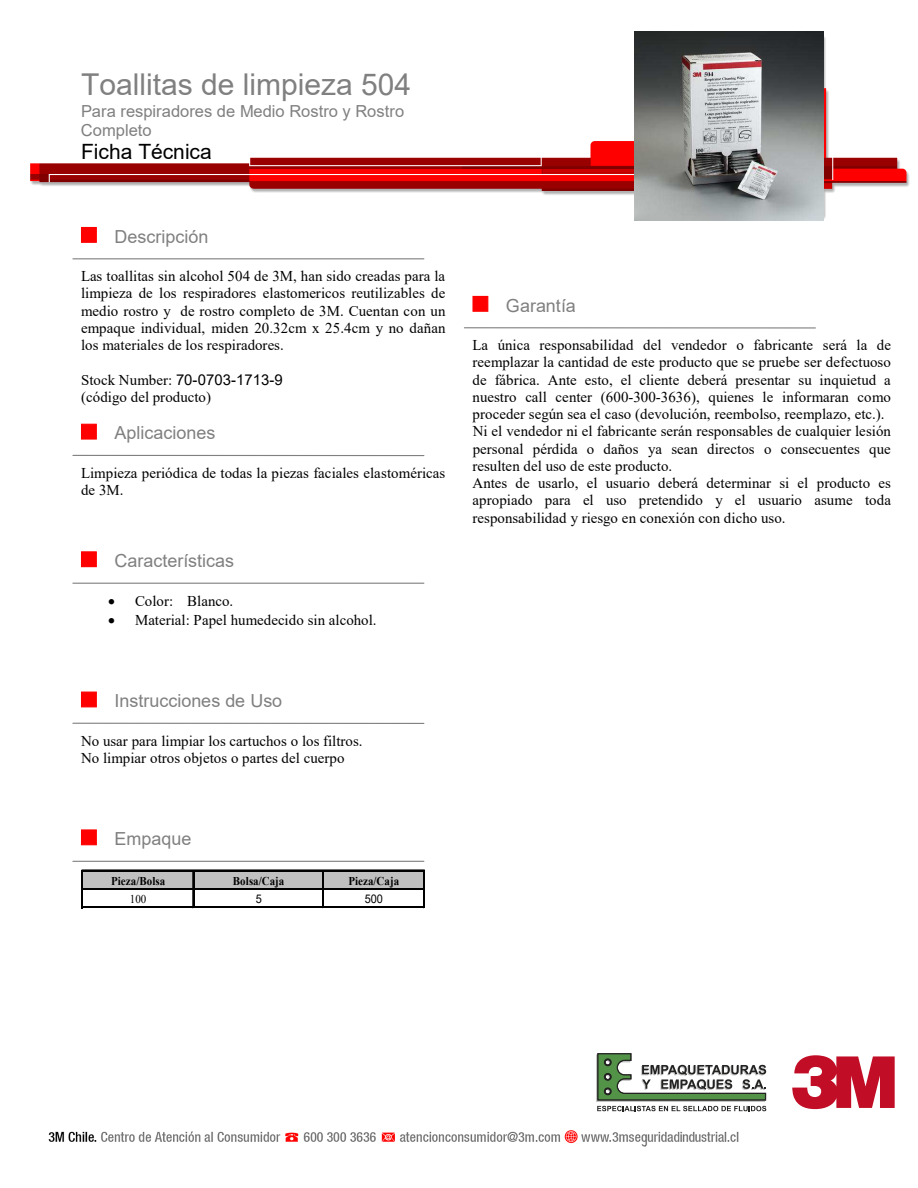
<style>
.page{position:relative;width:918px;height:1188px;background:#fff}
.page>*{position:absolute;margin:0;border:0;box-sizing:border-box;transform-origin:0 0}
.t1{font:30px "Arial";color:#808080}
.t2{font:21px "Arial";color:#000}
.t3{font:18px "Arial";color:#808080}
.t4{font:16.5px/18.9px "Arial";color:#808080}
.t5{font:15px/17.2px "Times New Roman";color:#000}
.t6{font:15px "Arial";color:#000}
.t7{font:700 12px "Times New Roman";letter-spacing:.005em;color:#000;scale:.92 1}
.t8{font:12px "Arial";color:#000;scale:.92 1}
.t9{font:12px "Times New Roman";color:#000;scale:.92 1}
.s1{font-family:"Times New Roman"}
</style>
<div class="page">
<img style="left:30px;top:36px;width:880px;height:1111px">
<div style="left:3px;top:259px;width:911px;height:129px;background:#fff"></div>
<div style="left:3px;top:388px;width:911px;height:129px;background:#fff"></div>
<div style="left:3px;top:517px;width:911px;height:129px;background:#fff"></div>
<div style="left:3px;top:646px;width:911px;height:129px;background:#fff"></div>
<div style="left:3px;top:776px;width:911px;height:129px;background:#fff"></div>
<div style="left:3px;top:905px;width:911px;height:129px;background:#fff"></div>
<div style="left:82px;top:871px;width:342px;height:18px;background:#c0c0c0"></div>
<hr style="left:81px;top:870px;width:1px;height:38px;background:#000">
<hr style="left:193px;top:871px;width:1px;height:37px;background:#000">
<hr style="left:322px;top:871px;width:1px;height:37px;background:#000">
<hr style="left:423px;top:871px;width:2px;height:37px;background:#000">
<hr style="left:82px;top:870px;width:343px;height:1px;background:#000">
<hr style="left:82px;top:888px;width:343px;height:2px;background:#000">
<hr style="left:82px;top:906px;width:342px;height:1px;background:#000">
<hr style="left:82px;top:907px;width:343px;height:1px;background:#000">
<div style="left:472px;top:296px;width:16px;height:16px;background:#f00;border:1px solid #f00"></div>
<div style="left:81px;top:829px;width:16px;height:16px;background:#f00;border:1px solid #f00"></div>
<div style="left:81px;top:692px;width:16px;height:15px;background:#f00;border:1px solid #f00"></div>
<div style="left:81px;top:551px;width:16px;height:16px;background:#f00;border:1px solid #f00"></div>
<div style="left:81px;top:424px;width:16px;height:16px;background:#f00;border:1px solid #f00"></div>
<div style="left:81px;top:227px;width:16px;height:16px;background:#f00;border:1px solid #f00"></div>
<hr style="left:73px;top:258px;width:351px;height:1px;background:#808080">
<hr style="left:73px;top:455px;width:351px;height:1px;background:#808080">
<hr style="left:73px;top:583px;width:351px;height:1px;background:#808080">
<hr style="left:73px;top:723px;width:351px;height:1px;background:#808080">
<hr style="left:73px;top:861px;width:351px;height:1px;background:#808080">
<hr style="left:464px;top:327px;width:351px;height:2px;background:#808080">
<img style="left:634px;top:31px;width:190px;height:189px">
<div style="left:802px;top:1095px;width:95px;height:54px;background:#fff"></div>
<svg style="left:596px;top:1053px;width:170px;height:58px"></svg>
<svg style="left:792px;top:1055px;width:103px;height:54px"></svg>
<h1 class="t1" style="left:81px;top:64px;width:332px">Toallitas de limpieza 504</h1>
<p class="t4" style="left:81px;top:102px;width:325px">Para respiradores de Medio Rostro y Rostro<br>Completo</p>
<h2 class="t2" style="left:81px;top:137px;width:132px">Ficha Técnica</h2>
<p class="t3" style="left:114px;top:224px;width:95px">Descripción</p>
<p class="t5" style="left:81px;top:267px;width:366px;text-align:justify">Las toallitas sin alcohol 504 de 3M, han sido creadas para la limpieza de los respiradores elastomericos reutilizables de medio rostro y de rostro completo de 3M. Cuentan con un empaque individual, miden 20.32cm x 25.4cm y no dañan los materiales de los respiradores.</p>
<p class="t6" style="left:81px;top:369px;width:203px"><span class="s1">Stock Number:</span> 70-0703-1713-9</p>
<p class="t5" style="left:81px;top:388px;width:132px">(código del producto)</p>
<p class="t3" style="left:114px;top:421px;width:103px">Aplicaciones</p>
<p class="t5" style="left:81px;top:464px;width:366px">Limpieza periódica de todas la piezas faciales elastoméricas de 3M.</p>
<p class="t3" style="left:114px;top:548px;width:121px">Características</p>
<p class="t5" style="left:108px;top:592px;width:127px">• Color: Blanco.</p>
<p class="t5" style="left:108px;top:611px;width:270px">• Material: Papel humedecido sin alcohol.</p>
<p class="t3" style="left:114px;top:689px;width:169px">Instrucciones de Uso</p>
<p class="t5" style="left:81px;top:731px;width:283px">No usar para limpiar los cartuchos o los filtros.<br>No limpiar otros objetos o partes del cuerpo</p>
<p class="t3" style="left:114px;top:827px;width:78px">Empaque</p>
<p class="t7" style="left:111px;top:872px;width:60px">Pieza/Bolsa</p>
<p class="t7" style="left:233px;top:872px;width:57px">Bolsa/Caja</p>
<p class="t7" style="left:348px;top:872px;width:57px">Pieza/Caja</p>
<p class="t9" style="left:130px;top:891px;width:20px">100</p>
<p class="t8" style="left:256px;top:891px;width:8px">5</p>
<p class="t8" style="left:365px;top:891px;width:21px">500</p>
<p class="t3" style="left:506px;top:293px;width:71px">Garantía</p>
<p class="t5" style="left:472px;top:336px;width:420px">La única responsabilidad del vendedor o fabricante será la de reemplazar la cantidad de este producto que se pruebe ser defectuoso de fábrica. Ante esto, el cliente deberá presentar su inquietud a nuestro call center (600-300-3636), quienes le informaran como proceder según sea el caso (devolución, reembolso, reemplazo, etc.).<br>Ni el vendedor ni el fabricante serán responsables de cualquier lesión personal pérdida o daños ya sean directos o consecuentes que resulten del uso de este producto.<br>Antes de usarlo, el usuario deberá determinar si el producto es apropiado para el uso pretendido y el usuario asume toda responsabilidad y riesgo en conexión con dicho uso.</p>
</div>
